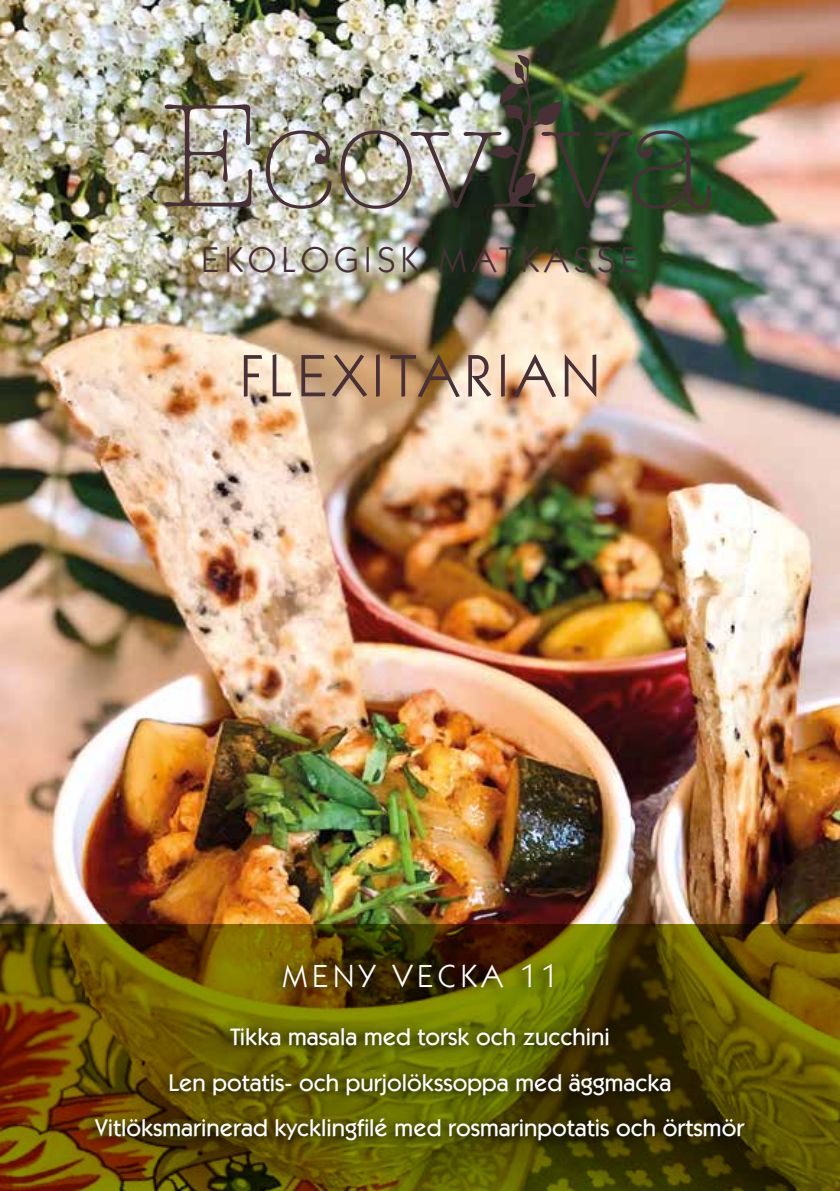
<style>
.page{position:relative;width:840px;height:1191px;background:#fff}
.page>*{position:absolute;margin:0;border:0;box-sizing:border-box;transform-origin:0 0}
.t1{font:60px "Itc Kabel";letter-spacing:.09em;color:#483037}
.t2{font:36px "Itc Kabel";letter-spacing:.15em;color:#483037}
.t3{font:32px "Itc Kabel";letter-spacing:.15em;color:#fff}
.t4{font:500 24px/45.8px "Itc Kabel";color:#fff;text-align:center}
</style>
<div class="page">
<img style="left:0;top:0;width:839px;height:924px">
<img style="left:164px;top:104px;width:88px;height:103px">
<img style="left:265px;top:130px;width:66px;height:79px">
<img style="left:340px;top:55px;width:370px;height:154px">
<svg style="left:0;top:924px;width:839px;height:267px;background:#5f4a00"></svg>
<svg style="left:80px;top:955px;width:669px;height:198px;background:#564e00"></svg>
<h2 class="t2" style="left:201px;top:239px;width:438px">EKOLOGISK MATKASSE</h2>
<h1 class="t1" style="left:239px;top:341px;width:362px">FLEXITARIAN</h1>
<h3 class="t3" style="left:282px;top:957px;width:276px">MENY VECKA 11</h3>
<p class="t4" style="left:96px;top:1013px;width:649px">Tikka masala med torsk och zucchini<br>Len potatis- och purjolökssoppa med äggmacka<br>Vitlöksmarinerad kycklingfilé med rosmarinpotatis och örtsmör</p>
</div>
